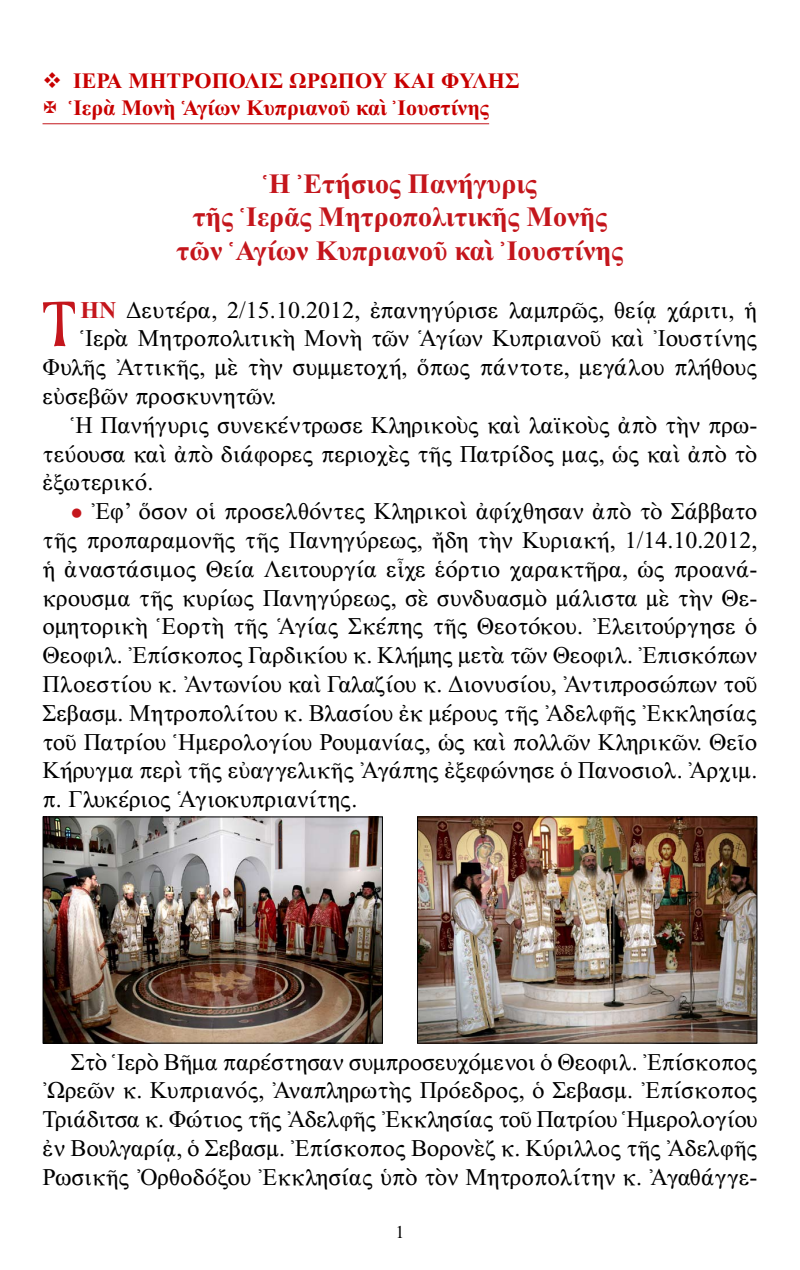
<style>
.page{position:relative;width:800px;height:1270px;background:#fff}
.page>*{position:absolute;margin:0;border:0;box-sizing:border-box;transform-origin:0 0}
.t1{font:67.2px "Icon Script Pro Test 1";color:#c4161c}
.t2{font:28px/33.6px "CTOS New Times Bold Test 1";color:#c4161c;text-align:center}
.t3{font:24px/28.8px "CTOS New Times Roman Test 1";color:#000;text-align:justify}
.t4{font:22px/26.4px "CTOS New Times Bold Test 1";color:#c80000;text-align:center}
.t5{font:18px "CTOS New Times Roman Test 1";color:#000}
.s1{font-family:"CTOS New Times Bold Test 1";color:#c4161c}
.s2{color:#c4161c}
</style>
<div class="page">
<img style="left:419px;top:818px;width:336px;height:224px">
<div style="left:417px;top:816px;width:340px;height:228px;border:1px solid #000"></div>
<img style="left:44px;top:818px;width:337px;height:224px">
<div style="left:42px;top:816px;width:341px;height:228px;border:1px solid #000"></div>
<svg style="left:42px;top:123px;width:448px;height:2px"></svg>
<p class="t4" style="left:42px;top:68px;width:478px">❖ ιερα μητροπολισ ωρωπου και φυλησ<br>Ἱερὰ Μονὴ Ἁγίων Κυπριανοῦ καὶ Ἰουστίνης</p>
<p class="t2" style="left:177px;top:167px;width:448px">῾Η ᾿Ετήσιος Πανήγυρις<br>τῆς ῾Ιερᾶς Μητροπολιτικῆς Μονῆς τῶν ῾Αγίων Κυπριανοῦ καὶ ᾿Ιουστίνης</p>
<h1 class="t1" style="left:42px;top:279px;width:39px">Τ</h1>
<p class="t3" style="left:80px;top:295px;width:678px"><span class="s1">ΗΝ</span> Δευτέρα, 2/15.10.2012, ἐπανηγύρισε λαμπρῶς, θείᾳ χάριτι, ἡ</p>
<p class="t3" style="left:80px;top:324px;width:678px">῾Ιερὰ Μητροπολιτικὴ Μονὴ τῶν ῾Αγίων Κυπριανοῦ καὶ ᾿Ιουστίνης</p>
<p class="t3" style="left:42px;top:353px;width:716px">Φυλῆς ᾿Αττικῆς, μὲ τὴν συμμετοχή, ὅπως πάντοτε, μεγάλου πλήθους</p>
<p class="t3" style="left:42px;top:382px;width:235px">εὐσεβῶν προσκυνητῶν.</p>
<p class="t3" style="left:71px;top:410px;width:688px">῾Η Πανήγυρις συνεκέντρωσε Κληρικοὺς καὶ λαϊκοὺς ἀπὸ τὴν πρω-</p>
<p class="t3" style="left:42px;top:439px;width:716px">τεύουσα καὶ ἀπὸ διάφορες περιοχὲς τῆς Πατρίδος μας, ὡς καὶ ἀπὸ τὸ</p>
<p class="t3" style="left:42px;top:468px;width:112px">ἐξωτερικό.</p>
<p class="t3" style="left:42px;top:497px;width:716px;text-indent:28px"><span class="s2">●</span> Ἐφ’ ὅσον οἱ προσελθόντες Κληρικοὶ ἀφίχθησαν ἀπὸ τὸ Σάββατο τῆς προπαραμονῆς τῆς Πανηγύρεως, ἤδη τὴν Κυριακή, 1/14.10.2012, ἡ ἀναστάσιμος Θεία Λειτουργία εἶχε ἑόρτιο χαρακτῆρα, ὡς προανά&shy;κρουσμα τῆς κυρίως Πανηγύρεως, σὲ συνδυασμὸ μάλιστα μὲ τὴν Θε&shy;ομητορικὴ Ἑορτὴ τῆς Ἁγίας Σκέπης τῆς Θεοτόκου. Ἐλειτούργησε ὁ Θεοφιλ. Ἐπίσκοπος Γαρδικίου κ. Κλήμης μετὰ τῶν Θεοφιλ. Ἐπισκόπων Πλοεστίου κ. Ἀντωνίου καὶ Γαλαζίου κ. Διονυσίου, Ἀντιπροσώπων τοῦ Σεβασμ. Μητροπολίτου κ. Βλασίου ἐκ μέρους τῆς Ἀδελφῆς Ἐκκλησίας τοῦ Πατρίου Ἡμερολογίου Ρουμανίας, ὡς καὶ πολλῶν Κληρικῶν. Θεῖο Κήρυγμα περὶ τῆς εὐαγγελικῆς Ἀγάπης ἐξεφώνησε ὁ Πανοσιολ. Ἀρχιμ. π. Γλυκέριος Ἁγιοκυπριανίτης.</p>
<p class="t3" style="left:42px;top:1047px;width:716px;text-indent:28px">Στὸ Ἱερὸ Βῆμα παρέστησαν συμπροσευχόμενοι ὁ Θεοφιλ. Ἐπίσκοπος Ὠρεῶν κ. Κυπριανός, Ἀναπληρωτὴς Πρόεδρος, ὁ Σεβασμ. ᾿Επίσκοπος Τριάδιτσα κ. Φώτιος τῆς ᾿Αδελφῆς ᾿Εκκλησίας τοῦ Πατρίου ῾Ημερολογίου ἐν Βουλγαρίᾳ, ὁ Σεβασμ. Ἐπίσκοπος Βορονὲζ κ. Κύριλλος τῆς Ἀδελφῆς Ρωσικῆς Ὀρθοδόξου Ἐκκλησίας ὑπὸ τὸν Μητροπολίτην κ. Ἀγαθάγγε-</p>
<p class="t5" style="left:395px;top:1222px;width:10px">1</p>
</div>
